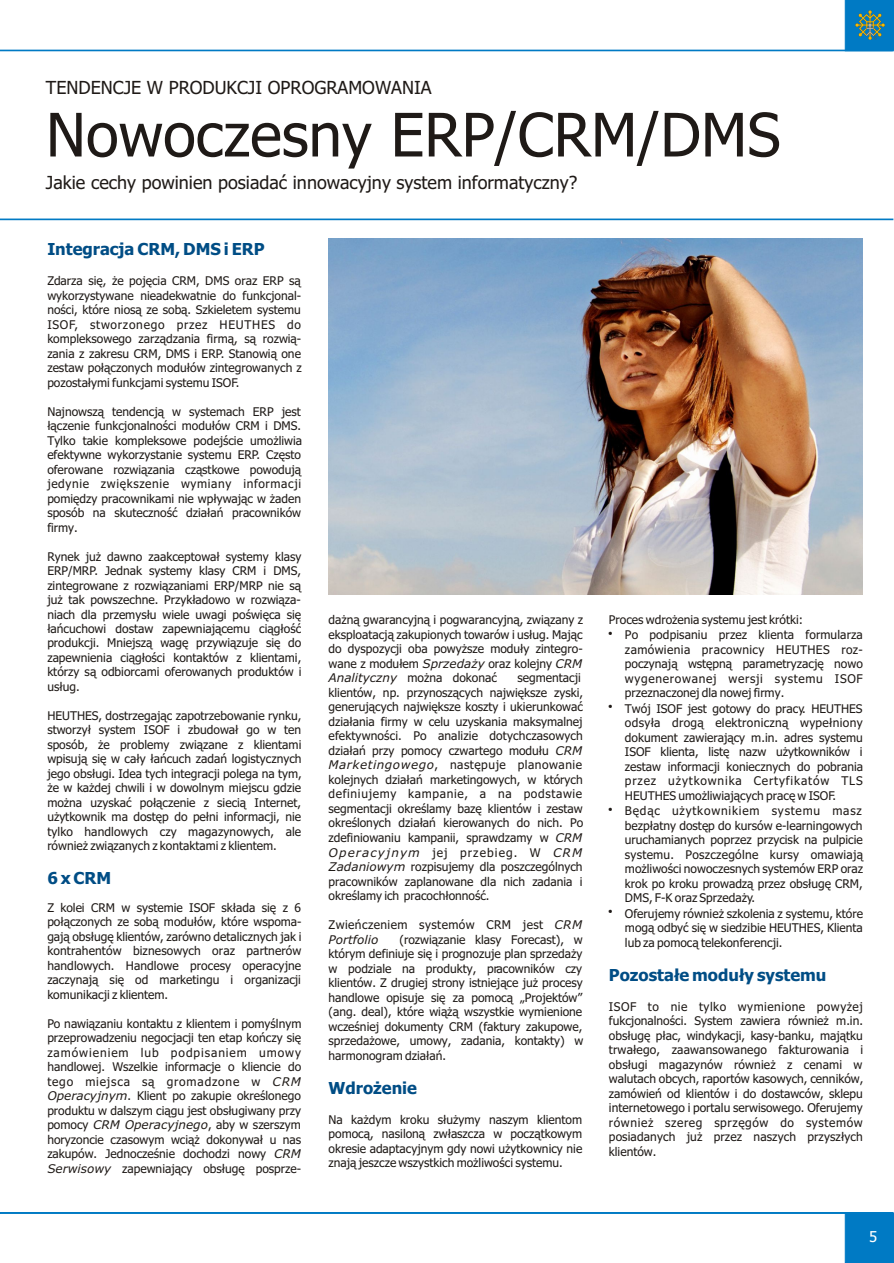
<style>
.page{position:relative;width:894px;height:1263px;background:#fff}
.page>*{position:absolute;margin:0;border:0;box-sizing:border-box;transform-origin:0 0}
.t1{font:60px "Tahoma";color:#1f1a17}
.t2{font:18px "Tahoma";color:#1f1a17}
.t3{font:700 16.5px "Tahoma";color:#004d85}
.t4{font:15px "Tahoma";color:#fff}
.t5{font:12px/14.5px "Tahoma";color:#1f1a17;text-align:justify}
.t6{font:12px "Tahoma";letter-spacing:.035em;color:#1f1a17}
.t7{font:italic 12px "Verdana";letter-spacing:.095em;color:#1f1a17}
.t8{font:italic 12px "Verdana";color:#1f1a17}
.s1{font-family:"Verdana";font-style:italic}
.s2{font-family:"Tahoma";font-style:normal}
</style>
<div class="page">
<div style="left:845px;top:1213px;width:49px;height:50px;background:#007ac4"></div>
<hr style="left:0;top:1212px;width:893px;height:1px;background:#007ac4">
<hr style="left:0;top:219px;width:893px;height:1px;background:#007ac4">
<hr style="left:0;top:50px;width:892px;height:1px;background:#007ac4">
<svg style="left:845px;top:0;width:49px;height:51px;background:#187dae"></svg>
<img style="left:329px;top:239px;width:534px;height:356px">
<h2 class="t2" style="left:46px;top:80px;width:387px">TENDENCJE W PRODUKCJI OPROGRAMOWANIA</h2>
<h1 class="t1" style="left:46px;top:111px;width:736px">Nowoczesny ERP/CRM/DMS</h1>
<h2 class="t2" style="left:46px;top:175px;width:533px">Jakie cechy powinien posiadaæ innowacyjny system informatyczny?</h2>
<h3 class="t3" style="left:47px;top:243px;width:219px">Integracja CRM, DMS i ERP</h3>
<p class="t5" style="left:47px;top:275px;width:256px">Zdarza siê, ¿e pojêcia CRM, DMS oraz ERP s¹ wykorzystywane nieadekwatnie do funkcjonal&shy;noœci, które nios¹ ze sob¹. Szkieletem systemu ISOF, stworzonego przez HEUTHES do kompleksowego zarz¹dzania firm¹, s¹ rozwi¹- zania z zakresu CRM, DMS i ERP. Stanowi¹ one zestaw po³¹czonych modu³ów zintegrowanych z pozosta³ymi funkcjami systemu ISOF.</p>
<p class="t5" style="left:47px;top:405px;width:256px">Najnowsz¹ tendencj¹ w systemach ERP jest ³¹czenie funkcjonalnoœci modu³ów CRM i DMS.<br>Tylko takie kompleksowe podejœcie umo¿liwia efektywne wykorzystanie systemu ERP. Czêsto oferowane rozwi¹zania cz¹stkowe powoduj¹ jedynie zwiêkszenie wymiany informacji pomiêdzy pracownikami nie wp³ywaj¹c w ¿aden sposób na skutecznoœæ dzia³añ pracowników firmy.</p>
<p class="t5" style="left:47px;top:550px;width:256px">Rynek ju¿ dawno zaakceptowa³ systemy klasy ERP/MRP. Jednak systemy klasy CRM i DMS, zintegrowane z rozwi¹zaniami ERP/MRP nie s¹ ju¿ tak powszechne. Przyk³adowo w rozwi¹za&shy;niach dla przemys³u wiele uwagi poœwiêca siê ³añcuchowi dostaw zapewniaj¹cemu ci¹g³oœæ produkcji. Mniejsz¹ wagê przywi¹zuje siê do zapewnienia ci¹g³oœci kontaktów z klientami, którzy s¹ odbiorcami oferowanych produktów i us³ug.</p>
<p class="t5" style="left:47px;top:709px;width:256px">HEUTHES, dostrzegaj¹c zapotrzebowanie rynku, stworzy³ system ISOF i zbudowa³ go w ten sposób, ¿e problemy zwi¹zane z klientami wpisuj¹ siê w ca³y ³añcuch zadañ logistycznych jego obs³ugi. Idea tych integracji polega na tym, ¿e w ka¿dej chwili i w dowolnym miejscu gdzie mo¿na uzyskaæ po³¹czenie z sieci¹ Internet, u¿ytkownik ma dostêp do pe³ni informacji, nie tylko handlowych czy magazynowych, ale równie¿ zwi¹zanych z kontaktami z klientem.</p>
<h3 class="t3" style="left:47px;top:871px;width:65px">6 x CRM</h3>
<p class="t5" style="left:47px;top:901px;width:256px">Z kolei CRM w systemie ISOF sk³ada siê z 6 po³¹czonych ze sob¹ modu³ów, które wspoma&shy;gaj¹ obs³ugê klientów, zarówno detalicznych jak i kontrahentów biznesowych oraz partnerów handlowych. Handlowe procesy operacyjne zaczynaj¹ siê od marketingu i organizacji komunikacji z klientem.</p>
<p class="t5" style="left:47px;top:1017px;width:256px">Po nawi¹zaniu kontaktu z klientem i pomyœlnym przeprowadzeniu negocjacji ten etap koñczy siê zamówieniem lub podpisaniem umowy handlowej. Wszelkie informacje o kliencie do tego miejsca s¹ gromadzone w <span class="s1">CRM Operacyjnym</span>. Klient po zakupie okreœlonego produktu w dalszym ci¹gu jest obs³ugiwany przy pomocy <span class="s1">CRM Operacyjnego</span>, aby w szerszym horyzoncie czasowym wci¹¿ dokonywa³ u nas zakupów. Jednoczeœnie dochodzi nowy <span class="s1">CRM Serwisowy</span> zapewniaj¹cy obs³ugê posprze-</p>
<p class="t5" style="left:329px;top:614px;width:256px">da¿n¹ gwarancyjn¹ i pogwarancyjn¹, zwi¹zany z eksploatacj¹ zakupionych towarów i us³ug. Maj¹c do dyspozycji oba powy¿sze modu³y zintegro&shy;wane z modu³em <span class="s1">Sprzeda¿y</span> oraz kolejny <span class="s1">CRM Analityczny</span> mo¿na dokonaæ</p>
<p class="t5" style="left:329px;top:672px;width:256px;text-align:left;text-indent:189px">segmentacji klientów, np. przynosz¹cych najwiêksze zyski, generuj¹cych najwiêksze koszty i ukierunkowaæ dzia³ania firmy w celu uzyskania maksymalnej efektywnoœci. Po analizie dotychczasowych dzia³añ przy pomocy czwartego modu³u <span class="s1">CRM Marketingowego</span>, nastêpuje planowanie kolejnych dzia³añ marketingowych, w których definiujemy kampanie, a na podstawie segmentacji okreœlamy bazê klientów i zestaw okreœlonych dzia³añ kierowanych do nich. Po zdefiniowaniu kampanii, sprawdzamy w <span class="s1">CRM</span></p>
<p class="t7" style="left:329px;top:847px;width:255px">Operacyjnym <span class="s2">jej przebieg. W</span> CRM</p>
<p class="t5" style="left:329px;top:861px;width:256px"><span class="s1">Zadaniowym</span> rozpisujemy dla poszczególnych pracowników zaplanowane dla nich zadania i okreœlamy ich pracoch³onnoœæ.</p>
<p class="t6" style="left:329px;top:920px;width:255px">Zwieñczeniem systemów CRM jest <span class="s1">CRM</span></p>
<p class="t8" style="left:329px;top:935px;width:51px">Portfolio</p>
<p class="t5" style="left:329px;top:933px;width:256px;text-indent:71px">(rozwi¹zanie klasy Forecast), w którym definiuje siê i prognozuje plan sprzeda¿y w podziale na produkty, pracowników czy klientów. Z drugiej strony istniej¹ce ju¿ procesy handlowe opisuje siê za pomoc¹ „Projektów” (ang. deal), które wi¹¿¹ wszystkie wymienione wczeœniej dokumenty CRM (faktury zakupowe, sprzeda¿owe, umowy, zadania, kontakty) w harmonogram dzia³añ.</p>
<h3 class="t3" style="left:329px;top:1081px;width:90px">Wdro¿enie</h3>
<p class="t5" style="left:329px;top:1113px;width:255px">Na ka¿dym kroku s³u¿ymy naszym klientom pomoc¹, nasilon¹ zw³aszcza w pocz¹tkowym okresie adaptacyjnym gdy nowi u¿ytkownicy nie znaj¹ jeszcze wszystkich mo¿liwoœci systemu.</p>
<p class="t5" style="left:625px;top:613px;width:240px;text-align:left;text-indent:-16px">Proces wdro¿enia systemu jest krótki:<br>Po podpisaniu przez klienta formularza zamówienia pracownicy HEUTHES roz&shy;poczynaj¹ wstêpn¹ parametryzacjê nowo wygenerowanej wersji systemu ISOF przeznaczonej dla nowej firmy.<br>Twój ISOF jest gotowy do pracy. HEUTHES odsy³a drog¹ elektroniczn¹ wype³niony dokument zawieraj¹cy m.in. adres systemu ISOF klienta, listê nazw u¿ytkowników i zestaw informacji koniecznych do pobrania przez u¿ytkownika Certyfikatów TLS HEUTHES umo¿liwiaj¹cych pracê w ISOF.<br>Bêd¹c u¿ytkownikiem systemu masz bezp³atny dostêp do kursów e-learningowych uruchamianych poprzez przycisk na pulpicie systemu. Poszczególne kursy omawiaj¹ mo¿liwoœci nowoczesnych systemów ERP oraz krok po kroku prowadz¹ przez obs³ugê CRM, DMS, F-K oraz Sprzeda¿y.<br>Oferujemy równie¿ szkolenia z systemu, które mog¹ odbyæ siê w siedzibie HEUTHES, Klienta lub za pomoc¹ telekonferencji.</p>
<h3 class="t3" style="left:609px;top:968px;width:219px">Pozosta³e modu³y systemu</h3>
<p class="t5" style="left:609px;top:1000px;width:256px">ISOF to nie tylko wymienione powy¿ej fukcjonalnoœci. System zawiera równie¿ m.in. obs³ugê p³ac, windykacji, kasy-banku, maj¹tku trwa³ego, zaawansowanego fakturowania i obs³ugi magazynów równie¿ z cenami w walutach obcych, raportów kasowych, cenników, zamówieñ od klientów i do dostawców, sklepu internetowego i portalu serwisowego. Oferujemy równie¿ szereg sprzêgów do systemów posiadanych ju¿ przez naszych przysz³ych klientów.</p>
<p class="t4" style="left:869px;top:1230px;width:10px">5</p>
</div>
